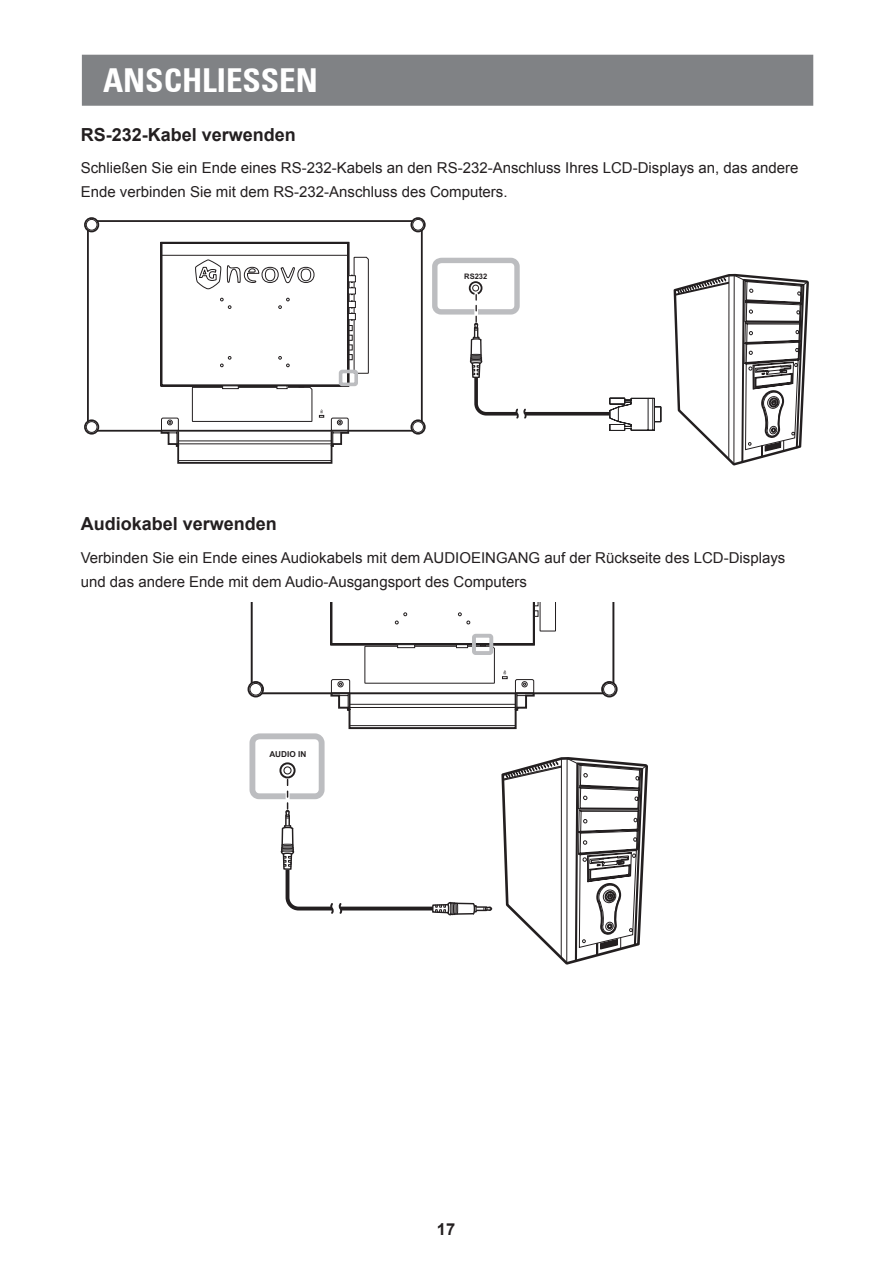
<style>
.page{position:relative;width:893px;height:1263px;background:#fff}
.page>*{position:absolute;margin:0;border:0;box-sizing:border-box;transform-origin:0 0}
.t1{font:700 condensed 33px "Univers 67";color:#fff}
.t2{font:700 18px "Arial";color:#231f20}
.t3{font:700 16.5px "Arial";color:#231f20}
.t4{font:15px/24px "Arial";color:#231f20}
.t5{font:700 8.25px "Arial";color:#231f20}
.t6{font:700 7.5px "Arial";color:#231f20}
</style>
<div class="page">
<div style="left:82px;top:55px;width:731px;height:51px;background:#808285;border:2px solid #808285"></div>
<div style="left:87px;top:220px;width:336px;height:212px;border:2px solid #231f20"></div>
<div style="left:411px;top:420px;width:14px;height:14px;background:#fff;border-radius:50%"></div>
<div style="left:410px;top:419px;width:16px;height:16px;border:2px solid #231f20;border-radius:50%"></div>
<div style="left:412px;top:421px;width:12px;height:12px;border:1px solid #231f20;border-radius:50%"></div>
<div style="left:411px;top:218px;width:14px;height:13px;background:#fff;border-radius:50%"></div>
<div style="left:410px;top:217px;width:16px;height:15px;border:2px solid #231f20;border-radius:50%"></div>
<div style="left:412px;top:219px;width:12px;height:11px;border:1px solid #231f20;border-radius:50%"></div>
<div style="left:85px;top:420px;width:13px;height:14px;background:#fff;border-radius:50%"></div>
<div style="left:84px;top:419px;width:15px;height:16px;border:2px solid #231f20;border-radius:50%"></div>
<div style="left:86px;top:421px;width:11px;height:12px;border:1px solid #231f20;border-radius:50%"></div>
<div style="left:85px;top:218px;width:13px;height:13px;background:#fff;border-radius:50%"></div>
<div style="left:84px;top:217px;width:15px;height:15px;border:2px solid #231f20;border-radius:50%"></div>
<div style="left:86px;top:219px;width:11px;height:11px;border:1px solid #231f20;border-radius:50%"></div>
<svg style="left:160px;top:241px;width:209px;height:223px"></svg>
<div style="left:339px;top:370px;width:19px;height:16px;border:4px solid #bcbdc0;border-radius:2px"></div>
<svg style="left:673px;top:273px;width:136px;height:192px"></svg>
<svg style="left:432px;top:257px;width:230px;height:174px"></svg>
<svg style="left:247px;top:602px;width:401px;height:363px"></svg>
<h1 class="t1" style="left:103px;top:60px;width:216px">ANSCHLIESSEN</h1>
<p class="t2" style="left:81px;top:122px;width:217px">RS-232-Kabel verwenden</p>
<p class="t4" style="left:81px;top:156px;width:719px">Schließen Sie ein Ende eines RS-232-Kabels an den RS-232-Anschluss Ihres LCD-Displays an, das andere<br>Ende verbinden Sie mit dem RS-232-Anschluss des Computers.</p>
<p class="t6" style="left:464px;top:271px;width:25px">RS232</p>
<p class="t2" style="left:81px;top:512px;width:198px">Audiokabel verwenden</p>
<p class="t4" style="left:81px;top:545px;width:706px">Verbinden Sie ein Ende eines Audiokabels mit dem AUDIOEINGANG auf der Rückseite des LCD-Displays und das andere Ende mit dem Audio-Ausgangsport des Computers</p>
<p class="t5" style="left:269px;top:749px;width:38px">AUDIO IN</p>
<p class="t3" style="left:437px;top:1218px;width:20px">17</p>
</div>
